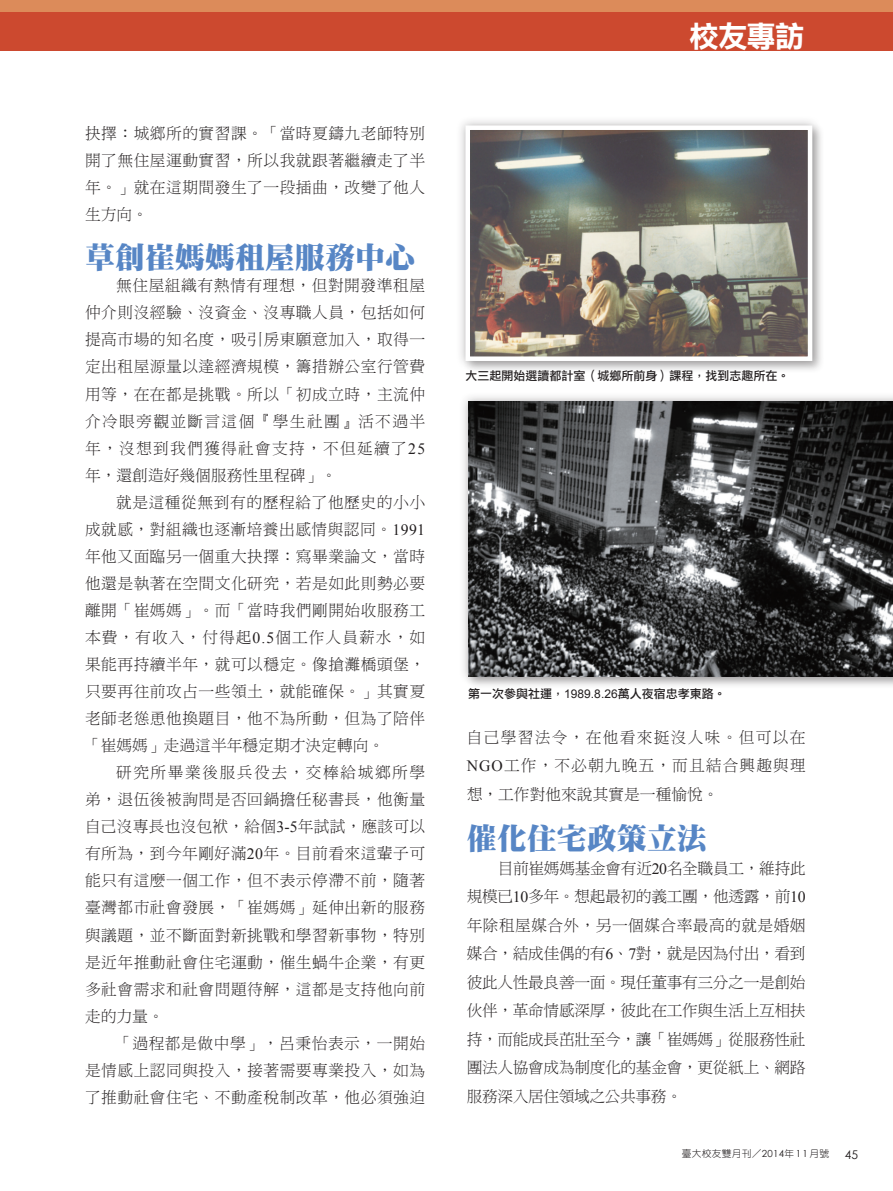
<style>
.page{position:relative;width:893px;height:1191px;background:#fff}
.page>*{position:absolute;margin:0;border:0;box-sizing:border-box;transform-origin:0 0}
.內文-中標{font:30px "DF Ming Std W12";color:#5786c5}
.t1{font:30px "DF Li Hei Std W7";color:#fff}
.內文10_5{font:15.75px/27px "DF Ming Std W3";letter-spacing:.03em;color:#231f20;text-align:justify}
.圖說{font:12px "DF Li Hei Std W5";color:#231f20}
.t2{font:12px "Century Gothic";color:#231f20}
.t3{font:9.75px "DF Yuan Std W3";letter-spacing:.025em;color:#231f20}
.s1{font-family:"Times New Roman"}
.s2{font-family:"Arial"}
.s3{font-family:"Century Gothic"}
</style>
<div class="page">
<div style="left:0;top:0;width:893px;height:51px;background:#cc492f"></div>
<div style="left:0;top:0;width:893px;height:12px;background:#dc8b5a"></div>
<div style="left:462px;top:122px;width:363px;height:251px;background:#fafafa"></div>
<div style="left:456px;top:116px;width:366px;height:254px;background:#231f20;opacity:.27"></div>
<img style="left:470px;top:130px;width:337px;height:226px">
<div style="left:465px;top:125px;width:347px;height:236px;border:4px solid #fff"></div>
<div style="left:458px;top:391px;width:435px;height:295px;background:#231f20;opacity:.27"></div>
<img style="left:468px;top:401px;width:425px;height:275px">
<p class="內文10_5" style="left:85px;top:120px;width:342px">抉擇：城鄉所的實習課。「當時夏鑄九老師特別開了無住屋運動實習，所以我就跟著繼續走了半年。」就在這期間發生了一段插曲，改變了他人生方向。</p>
<p class="內文-中標" style="left:85px;top:241px;width:331px">草創崔媽媽租屋服務中心</p>
<p class="內文10_5" style="left:85px;top:272px;width:342px;text-indent:31px">無住屋組織有熱情有理想，但對開發準租屋仲介則沒經驗、沒資金、沒專職人員，包括如何提高市場的知名度，吸引房東願意加入，取得一定出租屋源量以達經濟規模，籌措辦公室行管費用等，在在都是挑戰。所以「初成立時，主流仲介冷眼旁觀並斷言這個『學生社團』活不過半年，沒想到我們獲得社會支持，不但延續了<span class="s1">25</span>年，還創造好幾個服務性里程碑」。</p>
<p class="內文10_5" style="left:85px;top:488px;width:342px;text-indent:31px">就是這種從無到有的歷程給了他歷史的小小成就感，對組織也逐漸培養出感情與認同。<span class="s1">1991</span>年他又面臨另一個重大抉擇：寫畢業論文，當時他還是執著在空間文化研究，若是如此則勢必要離開「崔媽媽」。而「當時我們剛開始收服務工本費，有收入，付得起<span class="s1">0.5</span>個工作人員薪水，如果能再持續半年，就可以穩定。像搶灘橋頭堡，只要再往前攻占一些領土，就能確保。」其實夏老師老慫恿他換題目，他不為所動，但為了陪伴「崔媽媽」走過這半年穩定期才決定轉向。</p>
<p class="內文10_5" style="left:85px;top:759px;width:342px;text-indent:31px">研究所畢業後服兵役去，交棒給城鄉所學弟，退伍後被詢問是否回鍋擔任秘書長，他衡量自己沒專長也沒包袱，給個<span class="s1">3-5</span>年試試，應該可以有所為，到今年剛好滿<span class="s1">20</span>年。目前看來這輩子可能只有這麼一個工作，但不表示停滯不前，隨著臺灣都市社會發展，「崔媽媽」延伸出新的服務與議題，並不斷面對新挑戰和學習新事物，特別是近年推動社會住宅運動，催生蝸牛企業，有更多社會需求和社會問題待解，這都是支持他向前走的力量。</p>
<p class="內文10_5" style="left:85px;top:1029px;width:342px;text-indent:31px">「過程都是做中學」，呂秉怡表示，一開始是情感上認同與投入，接著需要專業投入，如為了推動社會住宅、不動產稅制改革，他必須強迫</p>
<h1 class="t1" style="left:689px;top:20px;width:117px">校友專訪</h1>
<p class="圖說" style="left:465px;top:369px;width:326px">大三起開始選讀都計室（城鄉所前身）課程，找到志趣所在。</p>
<p class="圖說" style="left:468px;top:687px;width:259px">第一次參與社運，<span class="s2">1989.8.26</span>萬人夜宿忠孝東路。</p>
<p class="內文10_5" style="left:467px;top:722px;width:341px;line-height:28.5px">自己學習法令，在他看來挺沒人味。但可以在<span class="s1">NGO</span>工作，不必朝九晚五，而且結合興趣與理想，工作對他來說其實是一種愉悅。</p>
<p class="內文-中標" style="left:467px;top:822px;width:241px">催化住宅政策立法</p>
<p class="內文10_5" style="left:467px;top:853px;width:341px;line-height:28.5px;text-indent:31px">目前崔媽媽基金會有近<span class="s1">20</span>名全職員工，維持此規模已<span class="s1">10</span>多年。想起最初的義工團，他透露，前<span class="s1">10</span>年除租屋媒合外，另一個媒合率最高的就是婚姻媒合，結成佳偶的有<span class="s1">6</span>、<span class="s1">7</span>對，就是因為付出，看到彼此人性最良善一面。現任董事有三分之一是創始伙伴，革命情感深厚，彼此在工作與生活上互相扶持，而能成長茁壯至今，讓「崔媽媽」從服務性社團法人協會成為制度化的基金會，更從紙上、網路服務深入居住領域之公共事務。</p>
<p class="t3" style="left:682px;top:1148px;width:149px">臺大校友雙月刊／<span class="s3">2014</span>年<span class="s3">11</span>月號</p>
<p class="t2" style="left:845px;top:1147px;width:15px">45</p>
</div>
